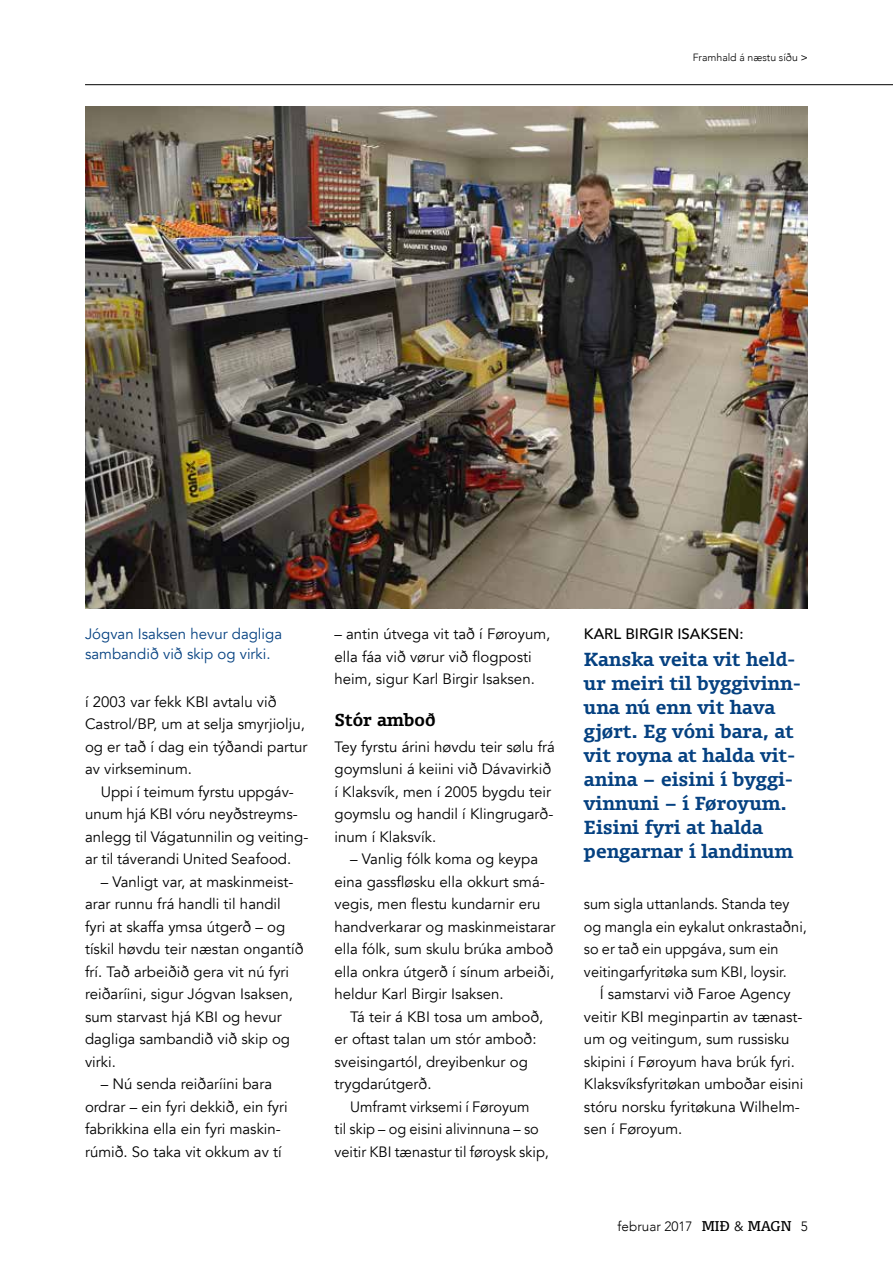
<style>
.page{position:relative;width:893px;height:1263px;background:#fff}
.page>*{position:absolute;margin:0;border:0;box-sizing:border-box;transform-origin:0 0}
.t1{font:18px/24px "FF Olsen TF Bold FB";color:#054181}
.t2{font:16.5px "FF Olsen TF Bold FB";color:#000}
.t3{font:15px/22.5px "Avenir";color:#000}
.t4{font:15px/19.5px "Avenir";color:#054181}
.t5{font:500 15px "Avenir";color:#000}
.t6{font:300 13.5px "Avenir";color:#000}
.t7{font:300 10.5px "Avenir";color:#000}
.s1{font-weight:500}
.s2{font-family:"FF Olsen TF Regular FB";font-weight:400}
.s3{font-weight:400}
</style>
<div class="page">
<hr style="left:85px;top:84px;width:808px;height:1px;background:#000">
<img style="left:85px;top:106px;width:723px;height:502px">
<p class="t7" style="left:693px;top:51px;width:117px">Framhald á næstu síðu <span class="s1">&gt;</span></p>
<p class="t3" style="left:334px;top:623px;width:217px">– antin útvega vit tað í Føroyum, ella fáa við vørur við flogposti heim, sigur Karl Birgir Isaksen.</p>
<p class="t2" style="left:334px;top:709px;width:103px">Stór amboð</p>
<p class="t3" style="left:334px;top:735px;width:222px">Tey fyrstu árini høvdu teir sølu frá goymsluni á keiini við Dávavirkið í Klaksvík, men í 2005 bygdu teir goymslu og handil í Klingrugarð&shy;inum í Klaksvík.</p>
<p class="t3" style="left:334px;top:848px;width:223px;text-indent:16px">– Vanlig fólk koma og keypa eina gassfløsku ella okkurt smá&shy;vegis, men flestu kundarnir eru handverkarar og maskinmeistarar ella fólk, sum skulu brúka amboð ella onkra útgerð í sínum arbeiði, heldur Karl Birgir Isaksen.</p>
<p class="t3" style="left:334px;top:1005px;width:210px;text-indent:16px">Tá teir á KBI tosa um amboð, er oftast talan um stór amboð: sveisingartól, dreyibenkur og trygdarútgerð.</p>
<p class="t3" style="left:334px;top:1095px;width:216px;text-indent:16px">Umframt virksemi í Føroyum<br>til skip – og eisini alivinnuna – so veitir KBI tænastur til føroysk skip,</p>
<p class="t4" style="left:85px;top:624px;width:199px">Jógvan Isaksen hevur dagliga sambandið við skip og virki.</p>
<p class="t5" style="left:584px;top:621px;width:161px">KARL BIRGIR ISAKSEN:</p>
<p class="t1" style="left:584px;top:647px;width:216px">Kanska veita vit held&shy;ur meiri til byggivinn&shy;una nú enn vit hava gjørt. Eg vóni bara, at vit royna at halda vit&shy;anina – eisini í byggi&shy;vinnuni – í Føroyum.<br>Eisini fyri at halda pengarnar í landinum</p>
<p class="t3" style="left:85px;top:690px;width:224px">í 2003 var fekk KBI avtalu við<br>Castrol/BP, um at selja smyrjiolju, og er tað í dag ein týðandi partur av virkseminum.</p>
<p class="t3" style="left:85px;top:780px;width:225px;text-indent:16px">Uppi í teimum fyrstu uppgáv&shy;unum hjá KBI vóru neyðstreyms&shy;anlegg til Vágatunnilin og veiting&shy;ar til táverandi United Seafood.</p>
<p class="t3" style="left:85px;top:870px;width:220px;text-indent:16px">– Vanligt var, at maskinmeist&shy;arar runnu frá handli til handil fyri at skaffa ymsa útgerð – og tískil høvdu teir næstan ongantíð frí. Tað arbeiðið gera vit nú fyri reiðaríini, sigur Jógvan Isaksen, sum starvast hjá KBI og hevur dagliga sambandið við skip og virki.</p>
<p class="t3" style="left:85px;top:1073px;width:204px;text-align:center">– Nú senda reiðaríini bara ordrar – ein fyri dekkið, ein fyri fabrikkina ella ein fyri maskin&shy;rúmið. So taka vit okkum av tí</p>
<p class="t3" style="left:584px;top:893px;width:224px">sum sigla uttanlands. Standa tey og mangla ein eykalut onkrastaðni, so er tað ein uppgáva, sum ein veitingarfyritøka sum KBI, loysir.</p>
<p class="t3" style="left:584px;top:983px;width:221px;text-indent:16px">Í samstarvi við Faroe Agency veitir KBI meginpartin av tænast&shy;um og veitingum, sum russisku skipini í Føroyum hava brúk fyri.<br>Klaksvíksfyritøkan umboðar eisini stóru norsku fyritøkuna Wilhelm&shy;sen í Føroyum.</p>
<p class="t6" style="left:618px;top:1218px;width:192px">februar 2017 <span class="s2">MIÐ</span> <span class="s3">&amp;</span> <span class="s2">MAGN</span> 5</p>
</div>
